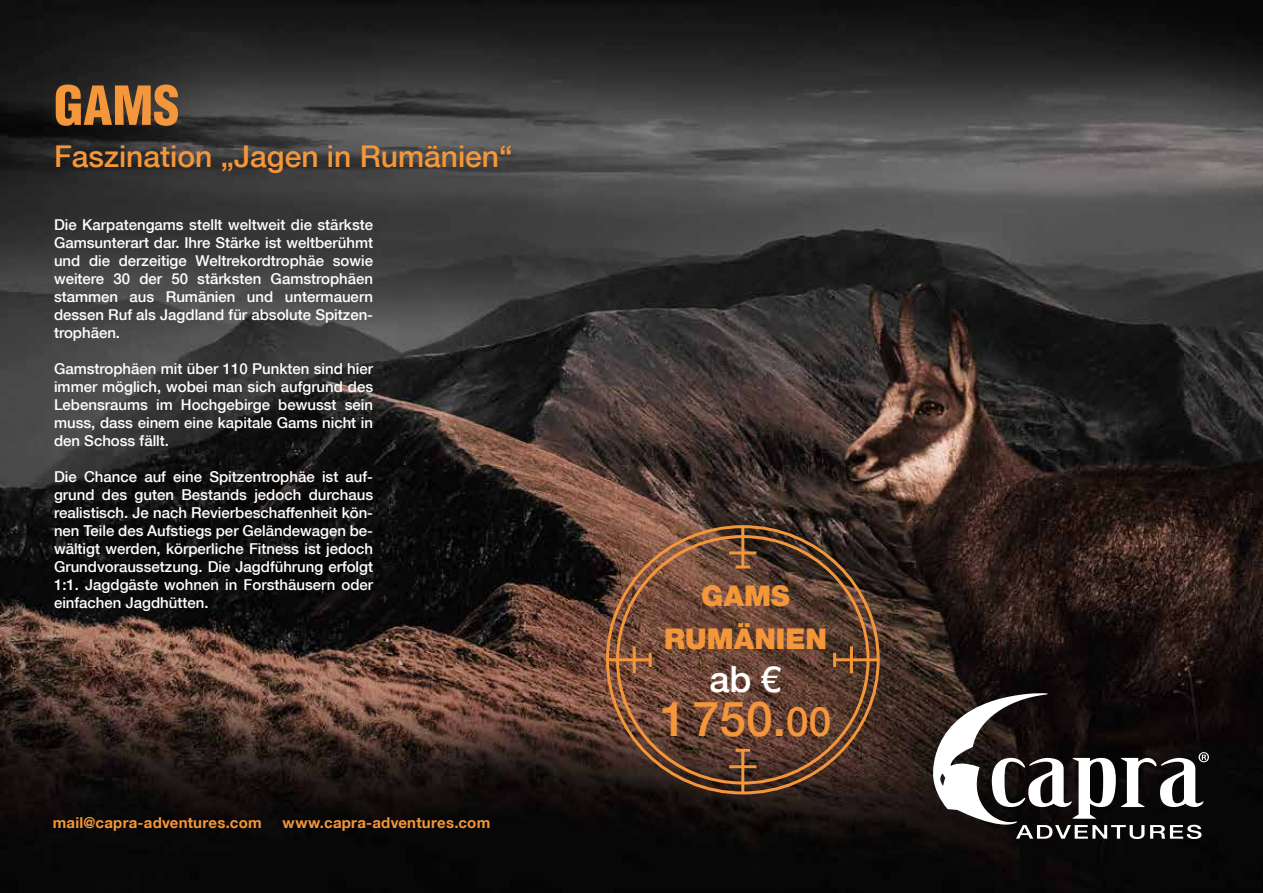
<style>
.page{position:relative;width:1263px;height:893px;background:#fff}
.page>*{position:absolute;margin:0;border:0;box-sizing:border-box;transform-origin:0 0}
.t1{font:900 condensed 52.5px "Helvetica LT Std";color:#f4963a}
.t2{font:500 48px "Helvetica Neue LT Std";color:#f4963a}
.t3{font:500 36px "Helvetica Neue LT Std";color:#fff}
.t4{font:500 30px "Helvetica Neue LT Std";color:#f4963a}
.t5{font:900 28.5px/43.2px "Helvetica Neue LT Std";color:#f4963a;text-align:center}
.t6{font:500 15px/18px "Helvetica Neue LT Std";color:#fff;text-align:justify}
.t7{font:700 15px "Helvetica Neue LT Std";letter-spacing:.015em;color:#f4963a}
.s1{font-size:40.5px}
</style>
<div class="page">
<img style="left:0;top:0;width:1263px;height:893px">
<svg style="left:930px;top:693px;width:279px;height:146px"></svg>
<hr style="left:741px;top:528px;width:3px;height:40px;background:#f4963a">
<hr style="left:729px;top:551px;width:27px;height:3px;background:#f4963a">
<hr style="left:735px;top:565px;width:15px;height:3px;background:#f4963a">
<hr style="left:741px;top:750px;width:3px;height:42px;background:#f4963a">
<hr style="left:729px;top:765px;width:27px;height:3px;background:#f4963a">
<hr style="left:735px;top:749px;width:15px;height:3px;background:#f4963a">
<hr style="left:835px;top:658px;width:43px;height:3px;background:#f4963a">
<hr style="left:850px;top:646px;width:3px;height:27px;background:#f4963a">
<hr style="left:833px;top:653px;width:3px;height:14px;background:#f4963a">
<hr style="left:608px;top:658px;width:42px;height:3px;background:#f4963a">
<hr style="left:633px;top:646px;width:3px;height:27px;background:#f4963a">
<hr style="left:649px;top:653px;width:3px;height:14px;background:#f4963a">
<h1 class="t1" style="left:54px;top:72px;width:127px">GAMS</h1>
<h3 class="t4" style="left:54px;top:138px;width:460px">Faszination „Jagen in Rumänien“</h3>
<p class="t6" style="left:54px;top:215px;width:321px">Die Karpatengams stellt weltweit die stärkste Gamsunterart dar. Ihre Stärke ist weltberühmt und die derzeitige Weltrekordtrophäe sowie weitere 30 der 50 stärksten Gamstrophäen stammen aus Rumänien und untermauern dessen Ruf als Jagdland für absolute Spitzen&shy;trophäen.</p>
<p class="t6" style="left:54px;top:359px;width:321px">Gamstrophäen mit über 110 Punkten sind hier immer möglich, wobei man sich aufgrund des Lebensraums im Hochgebirge bewusst sein muss, dass einem eine kapitale Gams nicht in den Schoss fällt.</p>
<p class="t6" style="left:54px;top:467px;width:321px">Die Chance auf eine Spitzentrophäe ist auf&shy;grund des guten Bestands jedoch durchaus realistisch. Je nach Revierbeschaffenheit kön&shy;nen Teile des Aufstiegs per Geländewagen be&shy;wältigt werden, körperliche Fitness ist jedoch Grundvoraussetzung. Die Jagdführung erfolgt 1:1. Jagdgäste wohnen in Forsthäusern oder einfachen Jagdhütten.</p>
<p class="t7" style="left:53px;top:813px;width:210px">mail@capra-adventures.com</p>
<p class="t7" style="left:283px;top:813px;width:209px">www.capra-adventures.com</p>
<h3 class="t5" style="left:664px;top:574px;width:165px">GAMS<br>RUMÄNIEN</h3>
<h3 class="t3" style="left:710px;top:658px;width:74px">ab €</h3>
<h2 class="t2" style="left:660px;top:691px;width:173px">1750.<span class="s1">00</span></h2>
</div>
